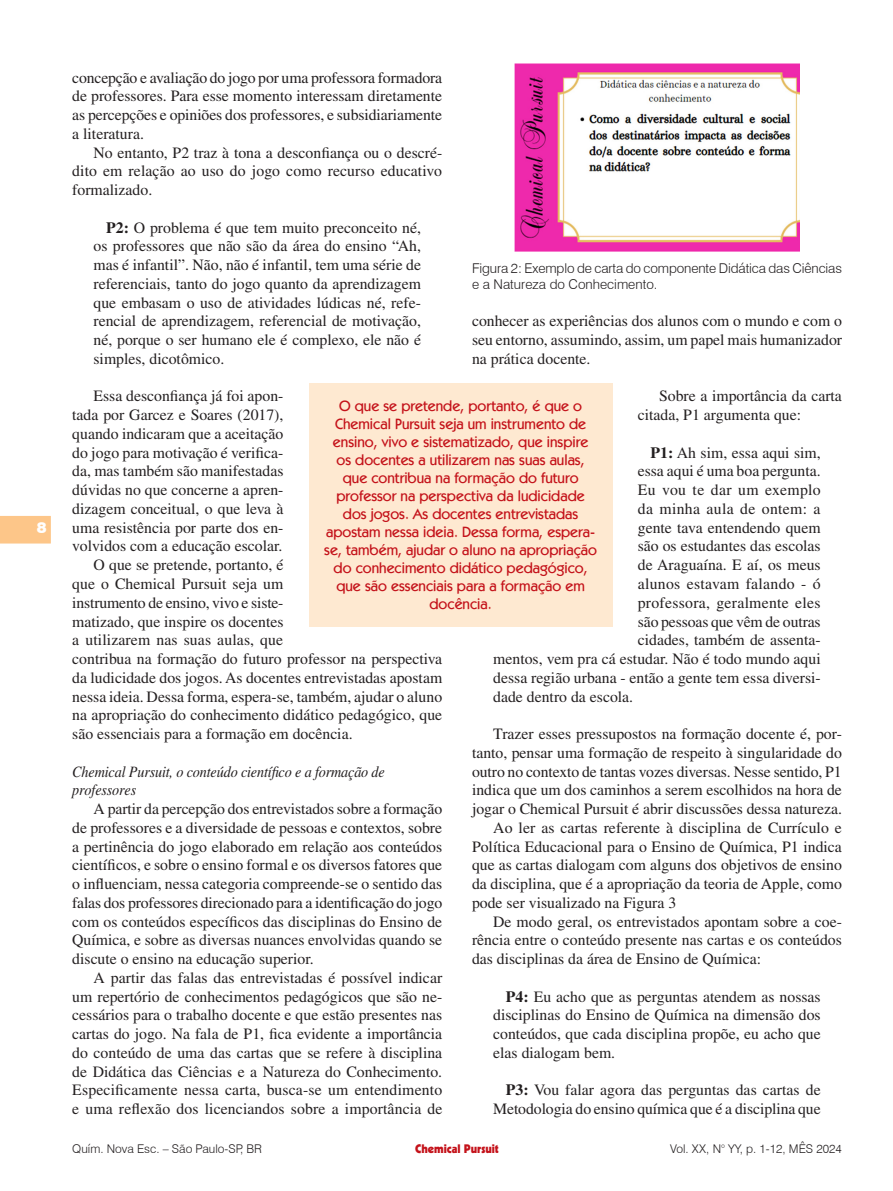
<style>
.page{position:relative;width:893px;height:1191px;background:#fff}
.page>*{position:absolute;margin:0;border:0;box-sizing:border-box;transform-origin:0 0}
.Citacao{font:15.75px/18.8px "Times LT Std";color:#231f20;text-align:justify}
.Citacao-2{font:15.75px "Times LT Std";letter-spacing:.02em;color:#231f20}
.Sub_sub_seção{font:italic 15.75px/18.8px "Times LT Std";letter-spacing:-.01em;color:#231f20;scale:.9 1}
.Olho{font:500 15px/18px "Kabel IT Cby BT";color:#c4121a;text-align:center}
.t1{font:900 15px "Swiss 721 BT";color:#fff}
.Figura{font:300 13.5px/16.2px "Swiss 721 BT";letter-spacing:-.005em;color:#231f20}
.t2{font:300 12px "Swiss 721 BT";color:#231f20}
.t3{font:900 12px "Kabel LT Std";color:#c4121a}
.s1{font-weight:700}
</style>
<div class="page">
<svg style="left:0;top:516px;width:51px;height:27px"></svg>
<div style="left:309px;top:383px;width:303px;height:243px;background:#fee9d1"></div>
<img style="left:515px;top:64px;width:284px;height:187px">
<p class="t1" style="left:37px;top:518px;width:11px">8</p>
<p class="Citacao" style="left:72px;top:68px;width:371px">concepção e avaliação do jogo por uma professora formadora de professores. Para esse momento interessam diretamente as percepções e opiniões dos professores, e subsidiariamente a literatura.</p>
<p class="Citacao" style="left:72px;top:143px;width:371px;text-indent:21px">No entanto, P2 traz à tona a desconfiança ou o descré&shy;dito em relação ao uso do jogo como recurso educativo formalizado.</p>
<p class="Citacao" style="left:94px;top:218px;width:329px;text-indent:13px"><span class="s1">P2:</span> O problema é que tem muito preconceito né, os professores que não são da área do ensino “Ah, mas é infantil”. Não, não é infantil, tem uma série de referenciais, tanto do jogo quanto da aprendizagem que embasam o uso de atividades lúdicas né, refe&shy;rencial de aprendizagem, referencial de motivação, né, porque o ser humano ele é complexo, ele não é simples, dicotômico.</p>
<p class="Citacao" style="left:72px;top:387px;width:213px;text-indent:21px">Essa desconfiança já foi apon&shy;tada por Garcez e Soares (2017), quando indicaram que a aceitação do jogo para motivação é verifica&shy;da, mas também são manifestadas dúvidas no que concerne a apren&shy;dizagem conceitual, o que leva à uma resistência por parte dos en&shy;volvidos com a educação escolar.</p>
<p class="Citacao" style="left:72px;top:555px;width:371px;text-align:left;text-indent:21px">O que se pretende, portanto, é<br>que o Chemical Pursuit seja um<br>instrumento de ensino, vivo e siste-<br>matizado, que inspire os docentes<br>a utilizarem nas suas aulas, que<br>contribua na formação do futuro professor na perspectiva da ludicidade dos jogos. As docentes entrevistadas apostam nessa ideia. Dessa forma, espera-se, também, ajudar o aluno na apropriação do conhecimento didático pedagógico, que são essenciais para a formação em docência.</p>
<p class="Sub_sub_seção" style="left:72px;top:762px;width:349px">Chemical Pursuit, o conteúdo científico e a formação de professores</p>
<p class="Citacao" style="left:72px;top:799px;width:371px;text-indent:21px">A partir da percepção dos entrevistados sobre a formação de professores e a diversidade de pessoas e contextos, sobre a pertinência do jogo elaborado em relação aos conteúdos científicos, e sobre o ensino formal e os diversos fatores que o influenciam, nessa categoria compreende-se o sentido das falas dos professores direcionado para a identificação do jogo com os conteúdos específicos das disciplinas do Ensino de Química, e sobre as diversas nuances envolvidas quando se discute o ensino na educação superior.</p>
<p class="Citacao" style="left:72px;top:968px;width:372px;text-indent:21px">A partir das falas das entrevistadas é possível indicar um repertório de conhecimentos pedagógicos que são ne&shy;cessários para o trabalho docente e que estão presentes nas cartas do jogo. Na fala de P1, fica evidente a importância do conteúdo de uma das cartas que se refere à disciplina de Didática das Ciências e a Natureza do Conhecimento.<br>Especificamente nessa carta, busca-se um entendimento e uma reflexão dos licenciandos sobre a importância de</p>
<p class="Figura" style="left:472px;top:260px;width:372px">Figura 2: Exemplo de carta do componente Didática das Ciências e a Natureza do Conhecimento.</p>
<p class="Citacao" style="left:472px;top:312px;width:372px">conhecer as experiências dos alunos com o mundo e com o seu entorno, assumindo, assim, um papel mais humanizador na prática docente.</p>
<p class="Citacao" style="left:638px;top:387px;width:206px;text-indent:21px">Sobre a importância da carta citada, P1 argumenta que:</p>
<p class="Citacao" style="left:651px;top:443px;width:172px"><span class="s1">P1:</span> Ah sim, essa aqui sim,</p>
<p class="Citacao" style="left:638px;top:462px;width:184px">essa aqui é uma boa pergunta.</p>
<p class="Citacao-2" style="left:638px;top:481px;width:184px">Eu vou te dar um exemplo</p>
<p class="Citacao-2" style="left:638px;top:500px;width:184px">da minha aula de ontem: a</p>
<p class="Citacao" style="left:638px;top:518px;width:184px">gente tava entendendo quem</p>
<p class="Citacao" style="left:638px;top:537px;width:184px">são os estudantes das escolas</p>
<p class="Citacao" style="left:638px;top:555px;width:184px">de Araguaína. E aí, os meus</p>
<p class="Citacao-2" style="left:638px;top:575px;width:184px">alunos estavam falando - ó</p>
<p class="Citacao" style="left:638px;top:593px;width:184px">professora, geralmente eles</p>
<p class="Citacao" style="left:638px;top:612px;width:184px">são pessoas que vêm de outras</p>
<p class="Citacao" style="left:638px;top:630px;width:184px">cidades, também de assenta-</p>
<p class="Citacao" style="left:493px;top:649px;width:329px">mentos, vem pra cá estudar. Não é todo mundo aqui</p>
<p class="Citacao" style="left:493px;top:668px;width:329px">dessa região urbana - então a gente tem essa diversi-</p>
<p class="Citacao" style="left:493px;top:687px;width:141px">dade dentro da escola.</p>
<p class="Citacao" style="left:472px;top:724px;width:371px;text-indent:21px">Trazer esses pressupostos na formação docente é, por&shy;tanto, pensar uma formação de respeito à singularidade do outro no contexto de tantas vozes diversas. Nesse sentido, P1 indica que um dos caminhos a serem escolhidos na hora de jogar o Chemical Pursuit é abrir discussões dessa natureza.</p>
<p class="Citacao" style="left:472px;top:818px;width:371px;text-indent:21px">Ao ler as cartas referente à disciplina de Currículo e Política Educacional para o Ensino de Química, P1 indica que as cartas dialogam com alguns dos objetivos de ensino da disciplina, que é a apropriação da teoria de Apple, como pode ser visualizado na Figura 3</p>
<p class="Citacao" style="left:472px;top:912px;width:371px;text-indent:21px">De modo geral, os entrevistados apontam sobre a coe&shy;rência entre o conteúdo presente nas cartas e os conteúdos das disciplinas da área de Ensino de Química:</p>
<p class="Citacao" style="left:493px;top:987px;width:329px;text-indent:13px"><span class="s1">P4:</span> Eu acho que as perguntas atendem as nossas disciplinas do Ensino de Química na dimensão dos conteúdos, que cada disciplina propõe, eu acho que elas dialogam bem.</p>
<p class="Citacao" style="left:493px;top:1080px;width:329px;text-align:right"><span class="s1">P3:</span> Vou falar agora das perguntas das cartas de<br>Metodologia do ensino química que é a disciplina que</p>
<p class="Olho" style="left:324px;top:397px;width:274px">O que se pretende, portanto, é que o Chemical Pursuit seja um instrumento de ensino, vivo e sistematizado, que inspire os docentes a utilizarem nas suas aulas, que contribua na formação do futuro professor na perspectiva da ludicidade dos jogos. As docentes entrevistadas apostam nessa ideia. Dessa forma, espera&shy;se, também, ajudar o aluno na apropriação do conhecimento didático pedagógico, que são essenciais para a formação em docência.</p>
<p class="t2" style="left:72px;top:1141px;width:191px">Quím. Nova Esc. – São Paulo-SP, BR</p>
<p class="t2" style="left:670px;top:1141px;width:173px">Vol. XX, N° YY, p. 1-12, MÊS 2024</p>
<p class="t3" style="left:415px;top:1141px;width:85px">Chemical Pursuit</p>
</div>
